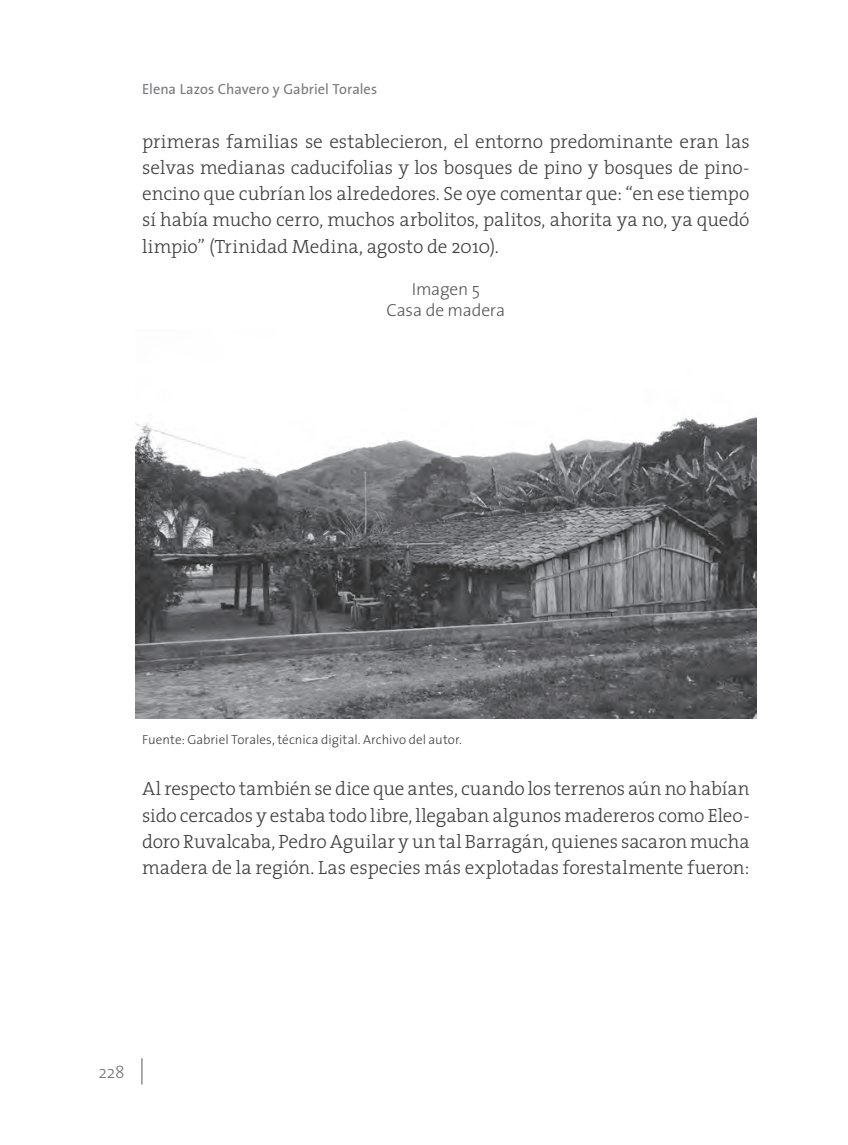
<style>
.page{position:relative;width:848px;height:1145px;background:#fff}
.page>*{position:absolute;margin:0;border:0;box-sizing:border-box;transform-origin:0 0}
.t1{font:300 19.25px/26.2px "The Serif";letter-spacing:-.005em;color:#3e3e3f;text-align:justify}
.t2{font:300 17.5px/21px "The Sans";letter-spacing:-.01em;color:#57585a;text-align:center}
.t3{font:300 17.5px "The Sans";color:#76787b}
.t4{font:14.35px "The Sans";color:#76787b}
.t5{font:300 13.12px "The Sans";color:#3e3e3f}
</style>
<div class="page">
<svg style="left:141px;top:1058px;width:1px;height:26px"></svg>
<img style="left:136px;top:417px;width:620px;height:301px">
<p class="t4" style="left:142px;top:77px;width:236px">Elena Lazos Chavero y Gabriel Torales</p>
<p class="t1" style="left:142px;top:127px;width:609px">primeras familias se establecieron, el entorno predominante eran las selvas medianas caducifolias y los bosques de pino y bosques de pino&shy;encino que cubrían los alrededores. Se oye comentar que: “en ese tiempo sí había mucho cerro, muchos arbolitos, palitos, ahorita ya no, ya quedó limpio” (Trinidad Medina, agosto de 2010).</p>
<p class="t2" style="left:386px;top:278px;width:120px">Imagen 5<br>Casa de madera</p>
<p class="t5" style="left:142px;top:728px;width:321px">Fuente: Gabriel Torales, técnica digital. Archivo del autor.</p>
<p class="t1" style="left:142px;top:775px;width:609px">Al respecto también se dice que antes, cuando los terrenos aún no habían sido cercados y estaba todo libre, llegaban algunos madereros como Eleo&shy;doro Ruvalcaba, Pedro Aguilar y un tal Barragán, quienes sacaron mucha madera de la región. Las especies más explotadas forestalmente fueron:</p>
<p class="t3" style="left:98px;top:1058px;width:28px">228</p>
</div>
